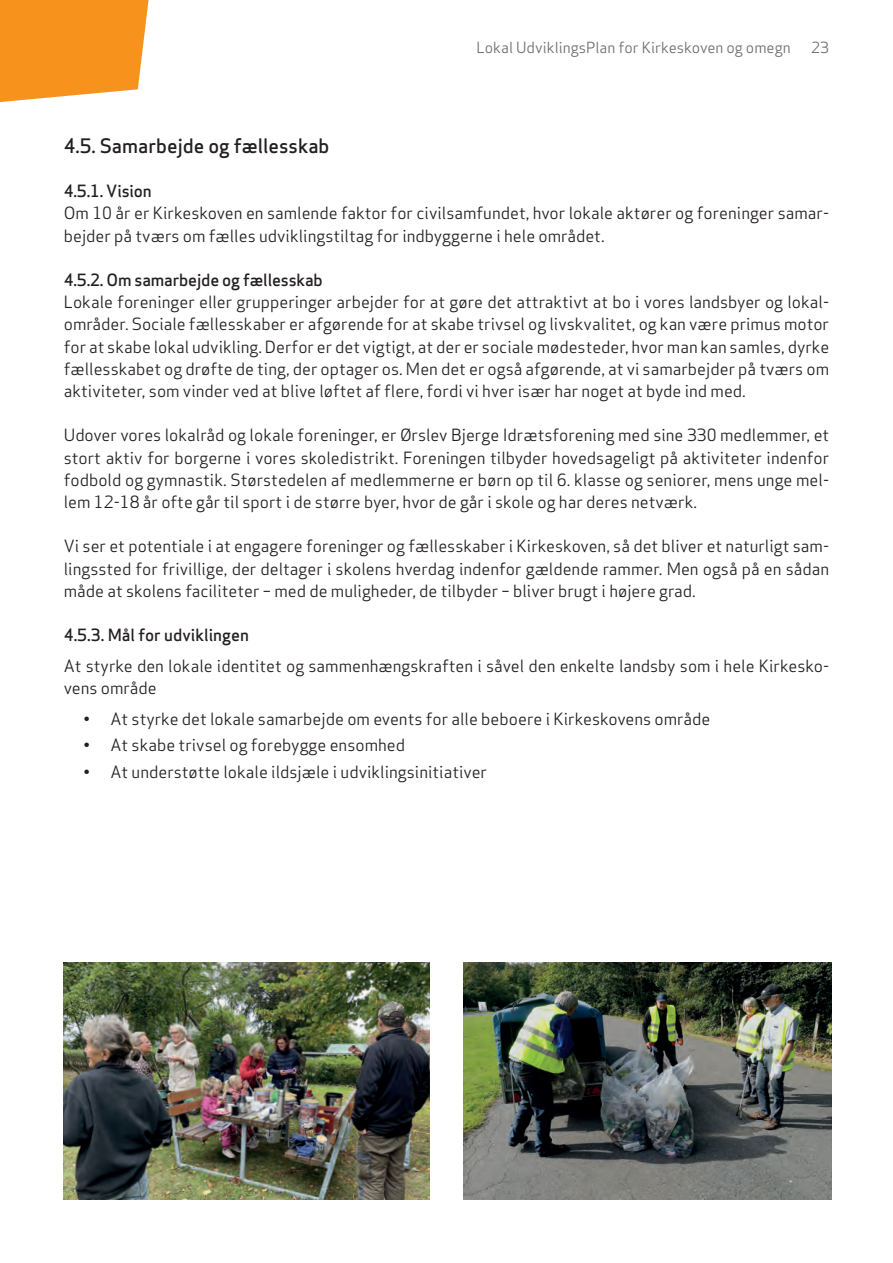
<style>
.page{position:relative;width:893px;height:1263px;background:#fff}
.page>*{position:absolute;margin:0;border:0;box-sizing:border-box;transform-origin:0 0}
.t1{font:500 19.5px "Apex Sans";color:#231f20}
.t2{font:16.5px/22.2px "Apex Sans";color:#231f20;text-align:justify}
.t3{font:500 16.5px "Apex Sans";letter-spacing:-.01em;color:#231f20}
.t4{font:15px "Apex Sans";color:#6c6d70}
</style>
<div class="page">
<img style="left:64px;top:962px;width:365px;height:237px">
<img style="left:463px;top:962px;width:369px;height:237px">
<svg style="left:0;top:0;width:149px;height:102px;background:#f79d33"></svg>
<p class="t4" style="left:476px;top:35px;width:316px">Lokal UdviklingsPlan for Kirkeskoven og omegn</p>
<p class="t4" style="left:811px;top:35px;width:19px">23</p>
<p class="t1" style="left:64px;top:128px;width:267px">4.5. Samarbejde og fællesskab</p>
<p class="t3" style="left:64px;top:177px;width:89px">4.5.1. Vision</p>
<p class="t2" style="left:64px;top:201px;width:767px">Om 10 år er Kirkeskoven en samlende faktor for civilsamfundet, hvor lokale aktører og foreninger samar&shy;bejder på tværs om fælles udviklingstiltag for indbyggerne i hele området.</p>
<p class="t3" style="left:64px;top:265px;width:261px">4.5.2. Om samarbejde og fællesskab</p>
<p class="t2" style="left:64px;top:289px;width:767px">Lokale foreninger eller grupperinger arbejder for at gøre det attraktivt at bo i vores landsbyer og lokal&shy;områder. Sociale fællesskaber er afgørende for at skabe trivsel og livskvalitet, og kan være primus motor for at skabe lokal udvikling. Derfor er det vigtigt, at der er sociale mødesteder, hvor man kan samles, dyrke fællesskabet og drøfte de ting, der optager os. Men det er også afgørende, at vi samarbejder på tværs om aktiviteter, som vinder ved at blive løftet af flere, fordi vi hver især har noget at byde ind med.</p>
<p class="t2" style="left:64px;top:423px;width:767px">Udover vores lokalråd og lokale foreninger, er Ørslev Bjerge Idrætsforening med sine 330 medlemmer, et stort aktiv for borgerne i vores skoledistrikt. Foreningen tilbyder hovedsageligt på aktiviteter indenfor fodbold og gymnastik. Størstedelen af medlemmerne er børn op til 6. klasse og seniorer, mens unge mel&shy;lem 12-18 år ofte går til sport i de større byer, hvor de går i skole og har deres netværk.</p>
<p class="t2" style="left:64px;top:534px;width:767px">Vi ser et potentiale i at engagere foreninger og fællesskaber i Kirkeskoven, så det bliver et naturligt sam&shy;lingssted for frivillige, der deltager i skolens hverdag indenfor gældende rammer. Men også på en sådan måde at skolens faciliteter – med de muligheder, de tilbyder – bliver brugt i højere grad.</p>
<p class="t3" style="left:64px;top:621px;width:187px">4.5.3. Mål for udviklingen</p>
<p class="t2" style="left:64px;top:653px;width:767px">At styrke den lokale identitet og sammenhængskraften i såvel den enkelte landsby som i hele Kirkesko&shy;vens område</p>
<p class="t2" style="left:84px;top:706px;width:628px">• At styrke det lokale samarbejde om events for alle beboere i Kirkeskovens område</p>
<p class="t2" style="left:84px;top:732px;width:323px">• At skabe trivsel og forebygge ensomhed</p>
<p class="t2" style="left:84px;top:759px;width:405px">• At understøtte lokale ildsjæle i udviklingsinitiativer</p>
</div>
